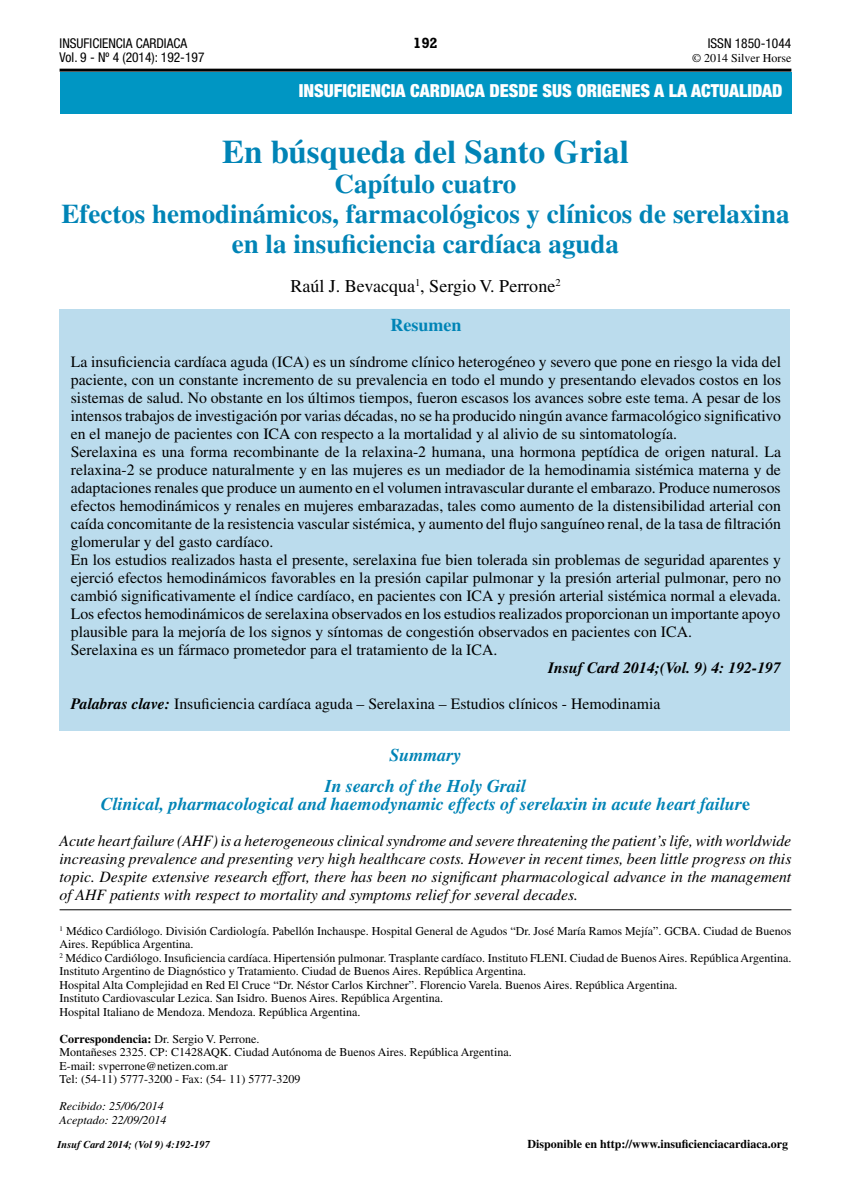
<style>
.page{position:relative;width:851px;height:1191px;background:#fff}
.page>*{position:absolute;margin:0;border:0;box-sizing:border-box;transform-origin:0 0}
.t1{font:700 33px "Times LT Std";color:#0084b6}
.t2{font:700 27px/30px "Times LT Std";color:#0084b6;text-align:center}
.t3{font:italic 700 18px/31.5px "Times LT Std";color:#0084b6;text-align:center}
.t4{font:900 condensed 18px "Helvetica Neue LT Std";color:#fff}
.t5{font:18px "Times LT Std";color:#000}
.t6{font:700 18px "Times LT Std";color:#0084b6}
.t7{font:15.75px/18px "Times LT Std";color:#000}
.t8{font:italic 15.75px/18px "Times LT Std";color:#000;text-align:justify}
.t9{font:italic 700 15.75px "Times LT Std";color:#000}
.t10{font:700 15px "Rockwell Std";color:#000}
.t11{font:condensed 13.5px/14.4px "Helvetica Neue LT Std";color:#000}
.t12{font:12px/13.5px "Times LT Std";color:#000}
.t13{font:700 condensed 12px/14.4px "Helvetica Neue LT Std";letter-spacing:-.01em;color:#000;text-align:right}
.t14{font:700 12px "Times LT Std";color:#000}
.t15{font:italic 12px/13.5px "Times LT Std";color:#000}
.t16{font:italic 700 10.5px "Times LT Std";color:#000}
.s1{font-weight:700;font-style:italic}
.s2{font-style:normal}
.s3{font-weight:700}
</style>
<div class="page">
<hr style="left:60px;top:69px;width:731px;height:3px;background:#000">
<hr style="left:60px;top:909px;width:731px;height:1px;background:#000">
<div style="left:60px;top:309px;width:729px;height:421px;background:#bbdced"></div>
<div style="left:60px;top:72px;width:731px;height:41px;background:#0096c3"></div>
<p class="t11" style="left:60px;top:36px;width:146px">INSUFICIENCIA CARDIACA<br>Vol. 9 - Nº 4 (2014): 192-197</p>
<p class="t11" style="left:707px;top:36px;width:85px">ISSN 1850-1044</p>
<p class="t12" style="left:692px;top:51px;width:101px">© 2014 Silver Horse</p>
<p class="t10" style="left:413px;top:35px;width:26px">192</p>
<p class="t13" style="left:579px;top:35px;width:213px">RJ Bevacqua y SV Perrone<br>En búsqueda del Santo Grial - Capítulo cuatro</p>
<p class="t4" style="left:298px;top:80px;width:485px">INSUFICIENCIA CARDIACA DESDE SUS ORIGENES A LA ACTUALIDAD</p>
<h1 class="t1" style="left:222px;top:132px;width:408px">En búsqueda del Santo Grial</h1>
<h2 class="t2" style="left:61px;top:168px;width:729px">Capítulo cuatro<br>Efectos hemodinámicos, farmacológicos y clínicos de serelaxina en la insuficiencia cardíaca aguda</h2>
<p class="t5" style="left:290px;top:276px;width:271px">Raúl J. Bevacqua<sup>1</sup>, Sergio V. Perrone<sup>2</sup></p>
<p class="t6" style="left:390px;top:314px;width:72px">Resumen</p>
<p class="t7" style="left:71px;top:353px;width:711px">La insuficiencia cardíaca aguda (ICA) es un síndrome clínico heterogéneo y severo que pone en riesgo la vida del paciente, con un constante incremento de su prevalencia en todo el mundo y presentando elevados costos en los sistemas de salud. No obstante en los últimos tiempos, fueron escasos los avances sobre este tema. A pesar de los intensos trabajos de investigación por varias décadas, no se ha producido ningún avance farmacológico significativo en el manejo de pacientes con ICA con respecto a la mortalidad y al alivio de su sintomatología.<br>Serelaxina es una forma recombinante de la relaxina-2 humana, una hormona peptídica de origen natural. La relaxina-2 se produce naturalmente y en las mujeres es un mediador de la hemodinamia sistémica materna y de adaptaciones renales que produce un aumento en el volumen intravascular durante el embarazo. Produce numerosos efectos hemodinámicos y renales en mujeres embarazadas, tales como aumento de la distensibilidad arterial con caída concomitante de la resistencia vascular sistémica, y aumento del flujo sanguíneo renal, de la tasa de filtración glomerular y del gasto cardíaco.<br>En los estudios realizados hasta el presente, serelaxina fue bien tolerada sin problemas de seguridad aparentes y ejerció efectos hemodinámicos favorables en la presión capilar pulmonar y la presión arterial pulmonar, pero no cambió significativamente el índice cardíaco, en pacientes con ICA y presión arterial sistémica normal a elevada.<br>Los efectos hemodinámicos de serelaxina observados en los estudios realizados proporcionan un importante apoyo plausible para la mejoría de los signos y síntomas de congestión observados en pacientes con ICA.<br>Serelaxina es un fármaco prometedor para el tratamiento de la ICA.</p>
<p class="t9" style="left:548px;top:658px;width:234px">Insuf Card 2014;(Vol. 9) 4: 192-197</p>
<p class="t7" style="left:71px;top:695px;width:591px"><span class="s1">Palabras clave:</span> Insuficiencia cardíaca aguda – Serelaxina – Estudios clínicos - Hemodinamia</p>
<p class="t3" style="left:325px;top:739px;width:203px">Summary<br>In search of the Holy Grail</p>
<p class="t3" style="left:101px;top:788px;width:651px">Clinical, pharmacological and haemodynamic effects of serelaxin in acute heart failur<span class="s2">e</span></p>
<p class="t8" style="left:60px;top:832px;width:733px">Acute heart failure (AHF) is a heterogeneous clinical syndrome and severe threatening the patient’s life, with worldwide increasing prevalence and presenting very high healthcare costs. However in recent times, been little progress on this topic. Despite extensive research effort, there has been no significant pharmacological advance in the management of AHF patients with respect to mortality and symptoms relief for several decades.</p>
<p class="t12" style="left:60px;top:924px;width:733px"><sup>1</sup> Médico Cardiólogo. División Cardiología. Pabellón Inchauspe. Hospital General de Agudos “Dr. José María Ramos Mejía”. GCBA. Ciudad de Buenos Aires. República Argentina.<br><sup>2</sup> Médico Cardiólogo. Insuficiencia cardíaca. Hipertensión pulmonar. Trasplante cardíaco. Instituto FLENI. Ciudad de Buenos Aires. República Argentina.<br>Instituto Argentino de Diagnóstico y Tratamiento. Ciudad de Buenos Aires. República Argentina.<br>Hospital Alta Complejidad en Red El Cruce “Dr. Néstor Carlos Kirchner”. Florencio Varela. Buenos Aires. República Argentina.<br>Instituto Cardiovascular Lezica. San Isidro. Buenos Aires. República Argentina.<br>Hospital Italiano de Mendoza. Mendoza. República Argentina.</p>
<p class="t12" style="left:60px;top:1032px;width:453px"><span class="s3">Correspondencia:</span> Dr. Sergio V. Perrone.<br>Montañeses 2325. CP: C1428AQK. Ciudad Autónoma de Buenos Aires. República Argentina.<br>E-mail: svperrone@netizen.com.ar<br>Tel: (54-11) 5777-3200 - Fax: (54- 11) 5777-3209</p>
<p class="t15" style="left:60px;top:1099px;width:108px">Recibido: 25/06/2014<br>Aceptado: 22/09/2014</p>
<p class="t16" style="left:57px;top:1137px;width:154px">Insuf Card 2014; (Vol 9) 4:192-197</p>
<p class="t14" style="left:527px;top:1137px;width:262px">Disponible en http://www.insuficienciacardiaca.org</p>
</div>
